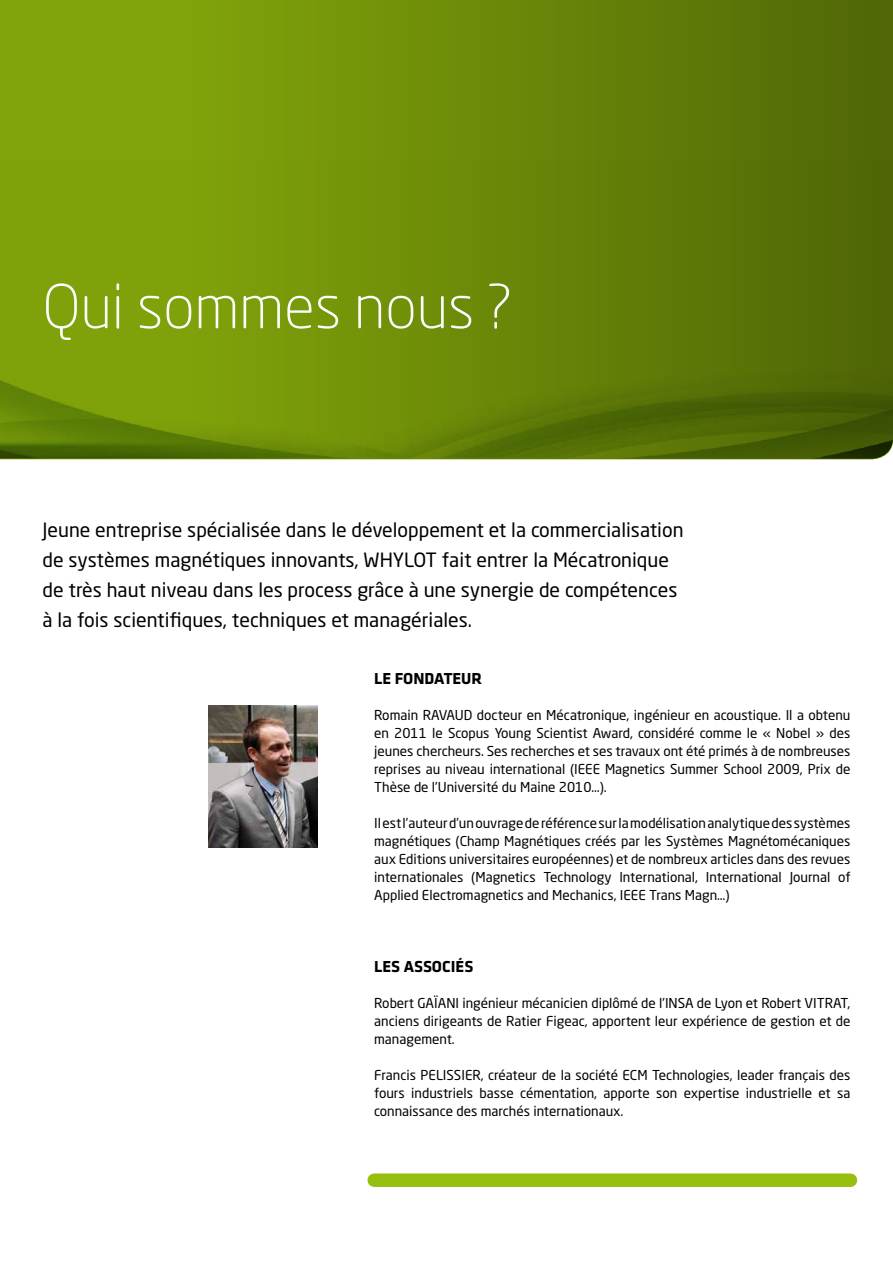
<style>
.page{position:relative;width:893px;height:1263px;background:#fff}
.page>*{position:absolute;margin:0;border:0;box-sizing:border-box;transform-origin:0 0}
.t1{font:300 60px "Neo Sans Pro";color:#fff}
.t2{font:19.5px/30px "Neo Sans Pro";color:#000}
.t3{font:700 16.5px "Klavika CH";color:#000}
.t4{font:13.5px/18px "Neo Sans Pro";color:#000;text-align:justify}
</style>
<div class="page">
<svg style="left:0;top:0;width:893px;height:160px;background:#6d8b09"></svg>
<div style="left:374px;top:1173px;width:476px;height:14px;background:#97bf0d"></div>
<img style="left:0;top:160px;width:893px;height:299px">
<img style="left:208px;top:705px;width:109px;height:143px">
<h1 class="t1" style="left:43px;top:271px;width:472px">Qui sommes nous ?</h1>
<p class="t2" style="left:43px;top:515px;width:642px">Jeune entreprise spécialisée dans le développement et la commercialisation de systèmes magnétiques innovants, WHYLOT fait entrer la Mécatronique de très haut niveau dans les process grâce à une synergie de compétences à la fois scientifiques, techniques et managériales.</p>
<p class="t3" style="left:374px;top:667px;width:109px">LE FONDATEUR</p>
<p class="t4" style="left:374px;top:706px;width:478px">Romain RAVAUD docteur en Mécatronique, ingénieur en acoustique. Il a obtenu en 2011 le Scopus Young Scientist Award, considéré comme le « Nobel » des jeunes chercheurs. Ses recherches et ses travaux ont été primés à de nombreuses reprises au niveau international (IEEE Magnetics Summer School 2009, Prix de Thèse de l’Université du Maine 2010…).</p>
<p class="t4" style="left:374px;top:814px;width:478px">Il est l’auteur d’un ouvrage de référence sur la modélisation analytique des systèmes magnétiques (Champ Magnétiques créés par les Systèmes Magnétomécaniques aux Editions universitaires européennes) et de nombreux articles dans des revues internationales (Magnetics Technology International, International Journal of Applied Electromagnetics and Mechanics, IEEE Trans Magn…)</p>
<p class="t3" style="left:374px;top:955px;width:101px">LES ASSOCIÉS</p>
<p class="t4" style="left:374px;top:994px;width:478px">Robert GAÏANI ingénieur mécanicien diplômé de l’INSA de Lyon et Robert VITRAT, anciens dirigeants de Ratier Figeac, apportent leur expérience de gestion et de management.</p>
<p class="t4" style="left:374px;top:1066px;width:478px">Francis PELISSIER, créateur de la société ECM Technologies, leader français des fours industriels basse cémentation, apporte son expertise industrielle et sa connaissance des marchés internationaux.</p>
</div>
